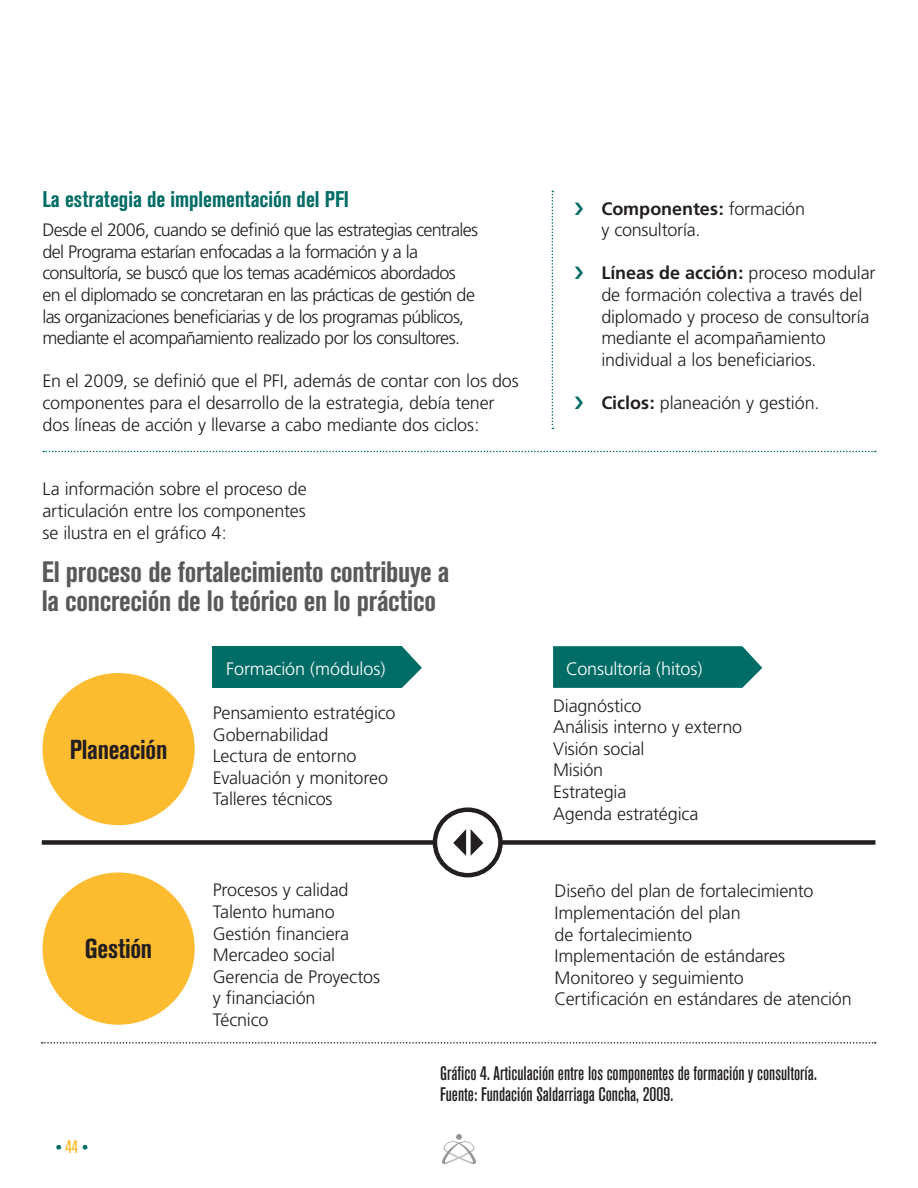
<style>
.page{position:relative;width:918px;height:1188px;background:#fff}
.page>*{position:absolute;margin:0;border:0;box-sizing:border-box;transform-origin:0 0}
.t1{font:700 condensed 29.25px/29.2px "Akzidenz Grotesk BQ";letter-spacing:-.01em;color:#58595b}
.t2{font:700 condensed 27.15px "Akzidenz Grotesk BQ";letter-spacing:-.01em;color:#231f20}
.t3{font:22.5px "Akzidenz Grotesk BQ Bd Cnd Alt";color:#006c66}
.t4{font:19.5px/21px "Akzidenz Grotesk BQ Md Cnd Alt";color:#231f20}
.t5{font:300 18px/21.6px "Frutiger";letter-spacing:-.015em;color:#231f20}
.t6{font:300 18px/21.6px "Frutiger";letter-spacing:-.04em;color:#231f20}
.t7{font:300 18px "Frutiger";letter-spacing:-.01em;color:#fff}
.t8{font:700 13.5px "Avenir Next LT Pro";color:#006c66}
.s1{font-weight:700}
.s2{font-family:"Akzidenz Grotesk BQ Md Cnd Alt";font-weight:400;font-size:18px;color:#fdbb30}
</style>
<div class="page">
<svg style="left:442px;top:1134px;width:34px;height:30px"></svg>
<svg style="left:553px;top:646px;width:209px;height:42px;background:#0d736e"></svg>
<div style="left:213px;top:646px;width:189px;height:42px;background:#006c66"></div>
<div style="left:43px;top:673px;width:152px;height:152px;background:#fdbb30;border-radius:50%"></div>
<div style="left:43px;top:873px;width:152px;height:152px;background:#fdbb30;border-radius:50%"></div>
<svg style="left:43px;top:451px;width:833px;height:1px"></svg>
<svg style="left:552px;top:191px;width:1px;height:238px"></svg>
<div style="left:42px;top:840px;width:833px;height:5px;background:#231f20"></div>
<svg style="left:402px;top:646px;width:20px;height:42px"></svg>
<div style="left:435px;top:810px;width:65px;height:65px;background:#fff;border-radius:50%"></div>
<div style="left:433px;top:807px;width:70px;height:70px;border:4px solid #231f20;border-radius:50%"></div>
<svg style="left:453px;top:829px;width:30px;height:27px"></svg>
<svg style="left:42px;top:1042px;width:834px;height:2px"></svg>
<h2 class="t3" style="left:43px;top:187px;width:308px">La estrategia de implementación del PFI</h2>
<p class="t6" style="left:43px;top:219px;width:437px">Desde el 2006, cuando se definió que las estrategias centrales del Programa estarían enfocadas a la formación y a la consultoría, se buscó que los temas académicos abordados en el diplomado se concretaran en las prácticas de gestión de las organizaciones beneficiarias y de los programas públicos, mediante el acompañamiento realizado por los consultores.</p>
<p class="t5" style="left:43px;top:371px;width:478px">En el 2009, se definió que el PFI, además de contar con los dos componentes para el desarrollo de la estrategia, debía tener dos líneas de acción y llevarse a cabo mediante dos ciclos:</p>
<p class="t5" style="left:43px;top:479px;width:266px;text-align:justify">La información sobre el proceso de articulación entre los componentes se ilustra en el gráfico 4:</p>
<h2 class="t1" style="left:42px;top:557px;width:409px">El proceso de fortalecimiento contribuye a la concreción de lo teórico en lo práctico</h2>
<h2 class="t2" style="left:70px;top:734px;width:99px">Planeación</h2>
<h2 class="t7" style="left:226px;top:658px;width:161px">Formación (módulos)</h2>
<p class="t5" style="left:213px;top:702px;width:184px">Pensamiento estratégico<br>Gobernabilidad<br>Lectura de entorno<br>Evaluación y monitoreo<br>Talleres técnicos</p>
<p class="t5" style="left:601px;top:198px;width:205px"><span class="s1">Componentes:</span> formación y consultoría.</p>
<p class="t5" style="left:601px;top:263px;width:276px"><span class="s1">Líneas de acción:</span> proceso modular de formación colectiva a través del diplomado y proceso de consultoría mediante el acompañamiento individual a los beneficiarios.</p>
<p class="t5" style="left:601px;top:392px;width:220px"><span class="s1">Ciclos:</span> planeación y gestión.</p>
<h2 class="t7" style="left:566px;top:658px;width:138px">Consultoría (hitos)</h2>
<p class="t5" style="left:553px;top:695px;width:191px">Diagnóstico<br>Análisis interno y externo<br>Visión social<br>Misión<br>Estrategia<br>Agenda estratégica</p>
<h2 class="t2" style="left:85px;top:933px;width:69px">Gestión</h2>
<p class="t8" style="left:55px;top:1139px;width:34px">• <span class="s2">44</span> •</p>
<p class="t5" style="left:213px;top:880px;width:169px">Procesos y calidad<br>Talento humano<br>Gestión financiera<br>Mercadeo social<br>Gerencia de Proyectos y financiación<br>Técnico</p>
<p class="t5" style="left:554px;top:881px;width:299px">Diseño del plan de fortalecimiento<br>Implementación del plan<br>de fortalecimiento<br>Implementación de estándares<br>Monitoreo y seguimiento<br>Certificación en estándares de atención</p>
<p class="t4" style="left:440px;top:1062px;width:378px">Gráfico 4. Articulación entre los componentes de formación y consultoría.<br>Fuente: Fundación Saldarriaga Concha, 2009.</p>
</div>
